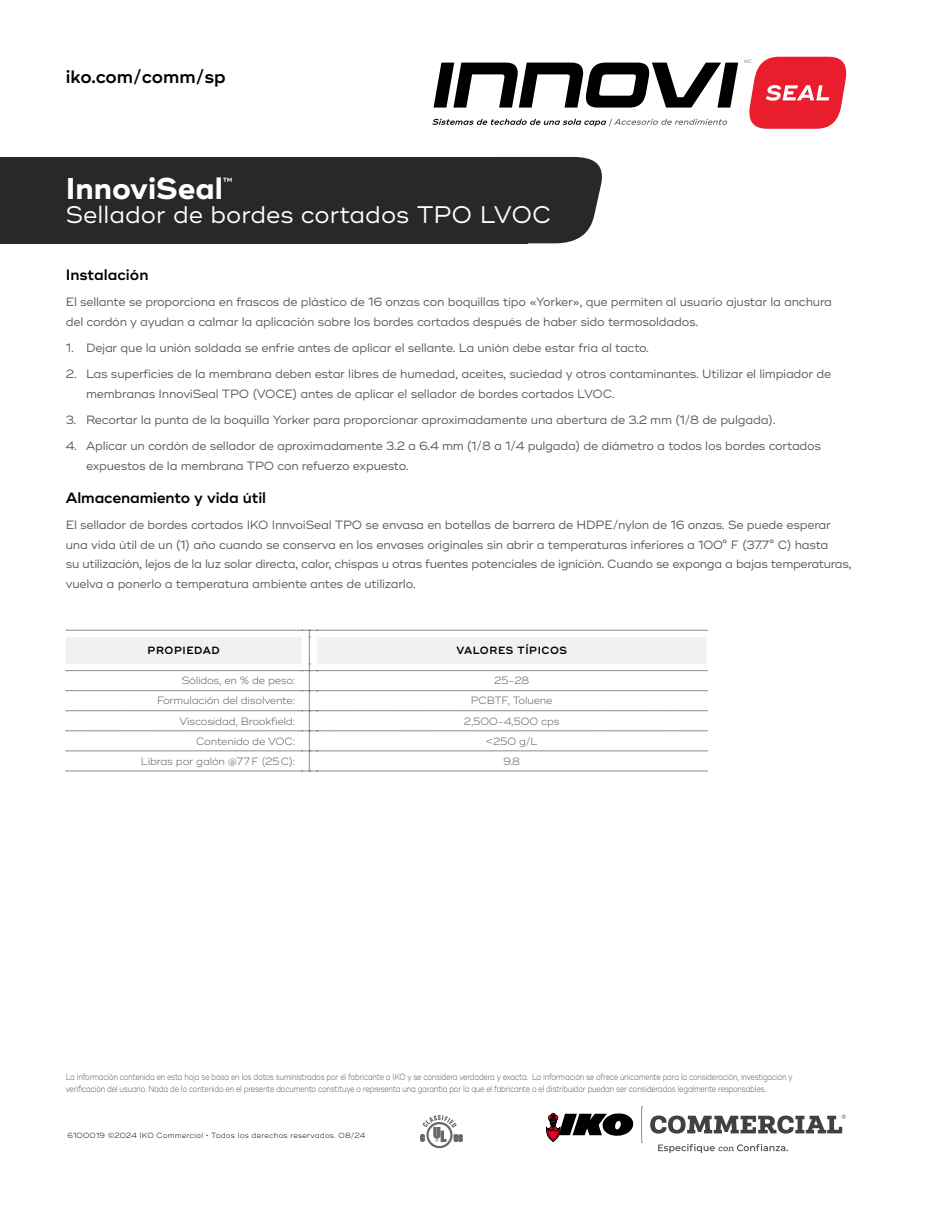
<style>
.page{position:relative;width:936px;height:1206px;background:#fff}
.page>*{position:absolute;margin:0;border:0;box-sizing:border-box;transform-origin:0 0}
.t1{font:700 30px "Ridley Grotesk";color:#fff}
.t2{font:24px "Ridley Grotesk";color:#fff}
.t3{font:600 18px "Ridley Grotesk";color:#000}
.Sub-Heads{font:600 15px "Ridley Grotesk";letter-spacing:-.01em;color:#000}
.t4{font:12px/19.5px "Ridley Grotesk";letter-spacing:-.02em;color:#58595b}
.body_condensed{font:300 10.5px "Ridley Grotesk";letter-spacing:-.02em;color:#58595b}
.t5{font:600 10.5px "Ridley Grotesk";letter-spacing:.05em;color:#000}
.Disclaimers{font:300 9px/12px "Ridley Grotesk";letter-spacing:-.025em;color:#58595b;scale:.8 1}
.t6{font:300 7.5px "Ridley Grotesk";letter-spacing:.025em;color:#000}
</style>
<div class="page">
<svg style="left:527px;top:157px;width:75px;height:86px;background:#3f3e3f"></svg>
<div style="left:0;top:157px;width:527px;height:86px;background:#292829"></div>
<svg style="left:545px;top:1112px;width:89px;height:30px"></svg>
<svg style="left:641px;top:1107px;width:2px;height:36px"></svg>
<svg style="left:650px;top:1115px;width:196px;height:19px"></svg>
<svg style="left:658px;top:1144px;width:130px;height:9px"></svg>
<svg style="left:434px;top:63px;width:304px;height:45px"></svg>
<svg style="left:432px;top:119px;width:295px;height:7px"></svg>
<svg style="left:744px;top:57px;width:102px;height:72px"></svg>
<svg style="left:66px;top:630px;width:641px;height:142px"></svg>
<div style="left:426px;top:1122px;width:27px;height:26px;border:2px solid #000;border-radius:50%"></div>
<svg style="left:420px;top:1115px;width:43px;height:27px"></svg>
<h3 class="t3" style="left:66px;top:66px;width:162px">iko.com/comm/sp</h3>
<p class="t1" style="left:66px;top:170px;width:169px">InnoviSeal<sup>™</sup></p>
<p class="t2" style="left:66px;top:200px;width:487px">Sellador de bordes cortados TPO LVOC</p>
<p class="Sub-Heads" style="left:66px;top:266px;width:84px">Instalación</p>
<p class="t4" style="left:66px;top:293px;width:768px">El sellante se proporciona en frascos de plástico de 16 onzas con boquillas tipo «Yorker», que permiten al usuario ajustar la anchura del cordón y ayudan a calmar la aplicación sobre los bordes cortados después de haber sido termosoldados.</p>
<p class="t4" style="left:66px;top:339px;width:585px">1. Dejar que la unión soldada se enfríe antes de aplicar el sellante. La unión debe estar fría al tacto.</p>
<p class="t4" style="left:86px;top:365px;width:747px;text-indent:-20px">2. Las superficies de la membrana deben estar libres de humedad, aceites, suciedad y otros contaminantes. Utilizar el limpiador de membranas InnoviSeal TPO (VOCE) antes de aplicar el sellador de bordes cortados LVOC.</p>
<p class="t4" style="left:66px;top:411px;width:711px">3. Recortar la punta de la boquilla Yorker para proporcionar aproximadamente una abertura de 3.2 mm (1/8 de pulgada).</p>
<p class="t4" style="left:86px;top:437px;width:737px;text-indent:-20px">4. Aplicar un cordón de sellador de aproximadamente 3.2 a 6.4 mm (1/8 a 1/4 pulgada) de diámetro a todos los bordes cortados expuestos de la membrana TPO con refuerzo expuesto.</p>
<p class="Sub-Heads" style="left:66px;top:489px;width:202px">Almacenamiento y vida útil</p>
<p class="t4" style="left:66px;top:516px;width:787px">El sellador de bordes cortados IKO InnvoiSeal TPO se envasa en botellas de barrera de HDPE/nylon de 16 onzas. Se puede esperar una vida útil de un (1) año cuando se conserva en los envases originales sin abrir a temperaturas inferiores a 100° F (37.7° C) hasta<br>su utilización, lejos de la luz solar directa, calor, chispas u otras fuentes potenciales de ignición. Cuando se exponga a bajas temperaturas, vuelva a ponerlo a temperatura ambiente antes de utilizarlo.</p>
<p class="t5" style="left:148px;top:644px;width:74px">PROPIEDAD</p>
<p class="t5" style="left:456px;top:644px;width:112px">VALORES TÍPICOS</p>
<p class="body_condensed" style="left:182px;top:674px;width:115px">Sólidos, en % de peso:</p>
<p class="body_condensed" style="left:494px;top:674px;width:37px">25-28</p>
<p class="body_condensed" style="left:157px;top:694px;width:139px">Formulación del disolvente:</p>
<p class="body_condensed" style="left:471px;top:694px;width:83px">PCBTF, Toluene</p>
<p class="body_condensed" style="left:179px;top:715px;width:117px">Viscosidad, Brookfield:</p>
<p class="body_condensed" style="left:464px;top:715px;width:97px">2,500-4,500 cps</p>
<p class="body_condensed" style="left:196px;top:735px;width:100px">Contenido de VOC:</p>
<p class="body_condensed" style="left:486px;top:735px;width:53px">&lt;250 g/L</p>
<p class="body_condensed" style="left:141px;top:755px;width:156px">Libras por galón @77F (25C):</p>
<p class="body_condensed" style="left:504px;top:755px;width:18px">9.8</p>
<p class="Disclaimers" style="left:66px;top:1071px;width:910px">La información contenida en esta hoja se basa en los datos suministrados por el fabricante a IKO y se considera verdadera y exacta. La información se ofrece únicamente para la consideración, investigación y verificación del usuario. Nada de lo contenido en el presente documento constituye o representa una garantía por la que el fabricante o el distribuidor puedan ser considerados legalmente responsables.</p>
<p class="t6" style="left:67px;top:1131px;width:299px">6100019 ©2024 IKO Commercial • Todos los derechos reservados. 08/24</p>
</div>
